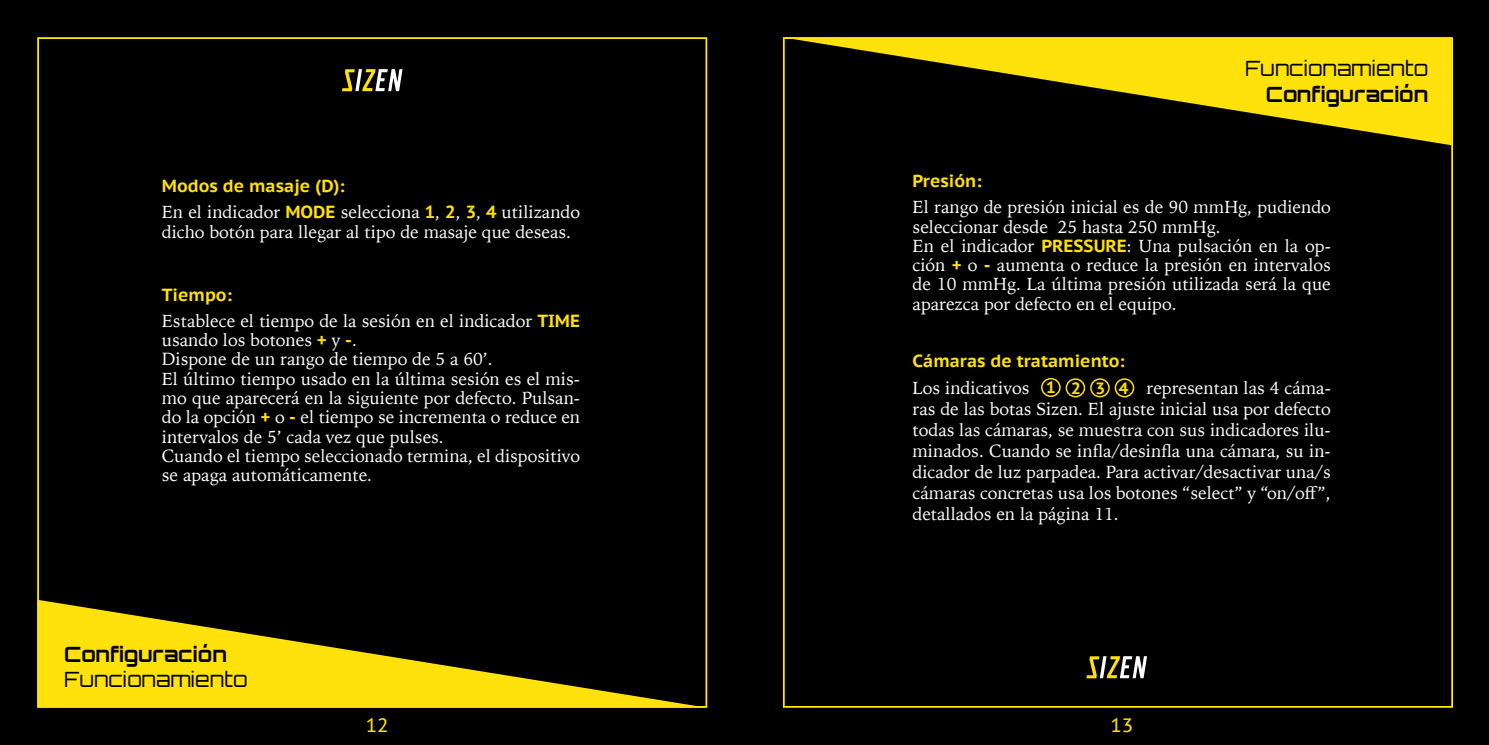
<style>
.page{position:relative;width:1489px;height:745px;background:#fff}
.page>*{position:absolute;margin:0;border:0;box-sizing:border-box;transform-origin:0 0}
.t1{font:300 21px "Orbitron";color:#000}
.t2{font:700 21px "Orbitron";color:#000}
.t3{font:19.25px "PT Sans Caption";color:#ffe108}
.t4{font:17.5px/19.2px "Iowan Old Style";color:#fff}
.t5{font:700 17.5px "PT Sans Caption";color:#ffe108}
.t6{font:700 16.28px "PT Sans Caption";color:#ffe108}
.s1{font-family:"PT Sans Caption";font-weight:700;color:#ffe108}
</style>
<div class="page">
<div style="left:744px;top:0;width:744px;height:744px;background:#000"></div>
<svg style="left:782px;top:37px;width:669px;height:108px"></svg>
<div style="left:1040px;top:377px;width:20px;height:20px;border:1px solid #ffe108;border-radius:50%"></div>
<div style="left:1065px;top:378px;width:20px;height:19px;border:1px solid #ffe108;border-radius:50%"></div>
<div style="left:1090px;top:378px;width:19px;height:19px;border:1px solid #ffe108;border-radius:50%"></div>
<div style="left:1114px;top:378px;width:20px;height:19px;border:1px solid #ffe108;border-radius:50%"></div>
<div style="left:0;top:0;width:744px;height:744px;background:#000"></div>
<svg style="left:37px;top:599px;width:670px;height:108px"></svg>
<svg style="left:1086px;top:656px;width:60px;height:22px"></svg>
<svg style="left:342px;top:69px;width:60px;height:23px"></svg>
<p class="t5" style="left:162px;top:174px;width:184px">Modos de masaje (D):</p>
<p class="t4" style="left:162px;top:202px;width:420px">En el indicador <span class="s1">MODE</span> selecciona <span class="s1">1</span>, <span class="s1">2</span>, <span class="s1">3</span>, <span class="s1">4</span> utilizando dicho botón para llegar al tipo de masaje que deseas.</p>
<p class="t5" style="left:162px;top:282px;width:71px">Tiempo:</p>
<p class="t4" style="left:162px;top:310px;width:420px">Establece el tiempo de la sesión en el indicador <span class="s1">TIME </span>usando los botones <span class="s1">+</span> y <span class="s1">-</span>.<br>Dispone de un rango de tiempo de 5 a 60’.<br>El último tiempo usado en la última sesión es el mis&shy;mo que aparecerá en la siguiente por defecto. Pulsan&shy;do la opción <span class="s1">+</span> o <span class="s1">-</span> el tiempo se incrementa o reduce en intervalos de 5’ cada vez que pulses.<br>Cuando el tiempo seleccionado termina, el dispositivo se apaga automáticamente.</p>
<p class="t2" style="left:64px;top:641px;width:164px">Configuración</p>
<p class="t1" style="left:64px;top:665px;width:185px">Funcionamiento</p>
<p class="t1" style="left:1244px;top:55px;width:185px">Funcionamiento</p>
<p class="t2" style="left:1265px;top:81px;width:164px">Configuración</p>
<p class="t5" style="left:912px;top:169px;width:70px">Presión:</p>
<p class="t4" style="left:912px;top:196px;width:420px">El rango de presión inicial es de 90 mmHg, pudiendo seleccionar desde 25 hasta 250 mmHg.<br>En el indicador <span class="s1">PRESSURE</span>: Una pulsación en la op&shy;ción <span class="s1">+</span> o <span class="s1">-</span> aumenta o reduce la presión en intervalos de 10 mmHg. La última presión utilizada será la que aparezca por defecto en el equipo.</p>
<p class="t5" style="left:912px;top:349px;width:214px">Cámaras de tratamiento:</p>
<p class="t4" style="left:912px;top:377px;width:118px">Los indicativos</p>
<p class="t4" style="left:912px;top:376px;width:420px;line-height:21px;text-align:justify;text-indent:234px">representan las 4 cáma&shy;ras de las botas Sizen. El ajuste inicial usa por defecto todas las cámaras, se muestra con sus indicadores ilu&shy;minados. Cuando se infla/desinfla una cámara, su in&shy;dicador de luz parpadea. Para activar/desactivar una/s cámaras concretas usa los botones “select” y “on/off”, detallados en la página 11.</p>
<p class="t6" style="left:1046px;top:377px;width:84px">1234</p>
<p class="t3" style="left:366px;top:712px;width:24px">12</p>
<p class="t3" style="left:1110px;top:712px;width:24px">13</p>
</div>
